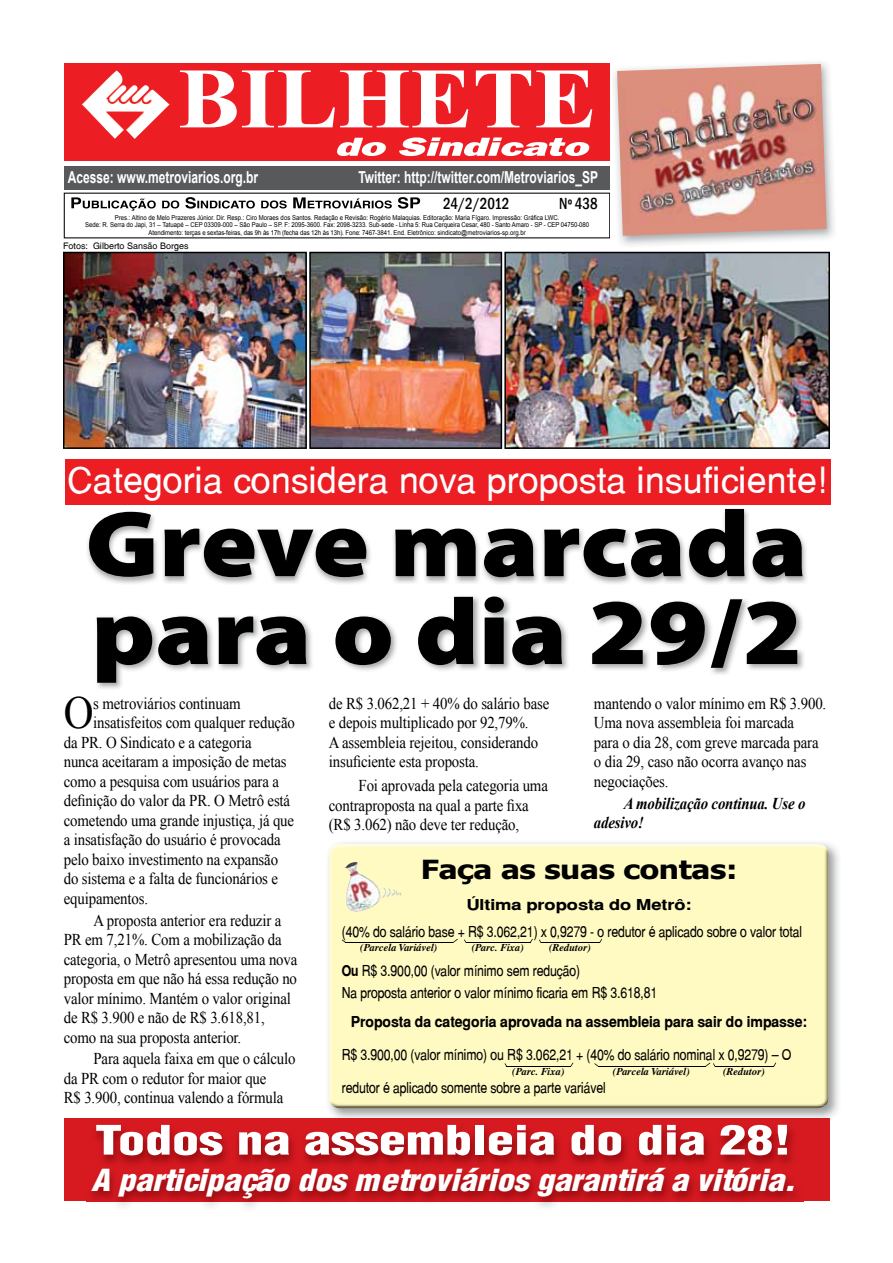
<style>
.page{position:relative;width:893px;height:1263px;background:#fff}
.page>*{position:absolute;margin:0;border:0;box-sizing:border-box;transform-origin:0 0}
.t1{font:900 94.5px "Myriad Pro";color:#000;scale:1.11 1}
.t2{font:45.9px "Times New Roman";color:#000;scale:.9 1}
.t3{font:39.6px "Switzerland Cond Black Plain";color:#fff;scale:1.36 1}
.t4{font:36px "Switzerland Narrow Plain";letter-spacing:.005em;color:#fff;scale:1.2 1}
.t5{font:italic 900 29.7px "Switzerland Cond";color:#fff;scale:1.14 1}
.t6{font:700 26.25px "Tahoma";letter-spacing:-.01em;color:#000;scale:1.2 1}
.t7{font:16.5px/19.5px "Times New Roman";letter-spacing:-.01em;color:#000;scale:.9 1}
.t8{font:700 16.5px "Arial";color:#fff;scale:.73 1}
.t9{font:italic 700 16.5px/19.5px "Times New Roman";letter-spacing:-.01em;color:#000;scale:.9 1}
.t10{font:500 condensed 16.5px "Franklin Gothic";color:#000;scale:.9 1}
.t11{font:15px/22.2px "Switzerland Narrow Plain";letter-spacing:-.01em;color:#000}
.t12{font:700 15px "Switzerland Narrow";letter-spacing:-.01em;color:#000;scale:1.15 1}
.t13{font:700 15px "Switzerland Narrow";letter-spacing:-.01em;color:#000;scale:1.5 1}
.t14{font:italic 700 10.5px "Times";color:#000}
.t15{font:9px "Switzerland Plain";color:#000}
.t16{font:6.75px/7.5px "Arial";color:#000;text-align:center;scale:.89 1}
.s1{font-family:"Switzerland Narrow";font-weight:700}
</style>
<div class="page">
<div style="left:64px;top:1118px;width:765px;height:83px;background:#d71920"></div>
<svg style="left:64px;top:193px;width:546px;height:45px"></svg>
<div style="left:64px;top:63px;width:546px;height:97px;background:#ed1d24"></div>
<svg style="left:337px;top:137px;width:252px;height:19px"></svg>
<svg style="left:180px;top:70px;width:412px;height:57px"></svg>
<div style="left:64px;top:166px;width:546px;height:23px;background:#58595b"></div>
<img style="left:614px;top:62px;width:220px;height:184px">
<img style="left:617px;top:64px;width:210px;height:172px">
<img style="left:82px;top:70px;width:87px;height:69px">
<img style="left:87px;top:509px;width:720px;height:75px">
<div style="left:65px;top:459px;width:765px;height:46px;background:#ed1d24"></div>
<img style="left:86px;top:1127px;width:718px;height:81px">
<img style="left:96px;top:596px;width:708px;height:93px">
<img style="left:309px;top:252px;width:193px;height:197px">
<img style="left:504px;top:252px;width:326px;height:197px">
<img style="left:63px;top:252px;width:244px;height:197px">
<img style="left:328px;top:842px;width:511px;height:279px">
<img style="left:328px;top:1118px;width:501px;height:3px">
<img style="left:333px;top:844px;width:492px;height:3px">
<img style="left:332px;top:1105px;width:494px;height:3px">
<div style="left:330px;top:847px;width:498px;height:258px;background:#fffac2"></div>
<svg style="left:453px;top:939px;width:5px;height:4px"></svg>
<hr style="left:345px;top:942px;width:108px;height:1px;background:#000">
<svg style="left:342px;top:939px;width:4px;height:4px"></svg>
<svg style="left:530px;top:939px;width:3px;height:4px"></svg>
<hr style="left:466px;top:942px;width:64px;height:1px;background:#000">
<hr style="left:541px;top:942px;width:59px;height:1px;background:#000">
<svg style="left:570px;top:1062px;width:3px;height:5px"></svg>
<hr style="left:507px;top:1066px;width:64px;height:1px;background:#000">
<svg style="left:504px;top:1063px;width:3px;height:4px"></svg>
<hr style="left:598px;top:1066px;width:108px;height:1px;background:#000">
<svg style="left:594px;top:1063px;width:5px;height:4px"></svg>
<svg style="left:773px;top:1062px;width:3px;height:5px"></svg>
<hr style="left:715px;top:1066px;width:59px;height:1px;background:#000">
<svg style="left:705px;top:1062px;width:10px;height:5px"></svg>
<img style="left:342px;top:862px;width:59px;height:53px">
<p class="t8" style="left:68px;top:166px;width:262px">Acesse: www.metroviarios.org.br</p>
<p class="t8" style="left:358px;top:166px;width:330px">Twitter: http://twitter.com/Metroviarios_SP</p>
<p class="t16" style="left:85px;top:214px;width:568px">Pres.: Altino de Melo Prazeres Júnior. Dir. Resp.: Ciro Moraes dos Santos. Redação e Revisão: Rogério Malaquias. Editoração: Maria Fígaro. Impressão: Gráfica LWC.<br>Sede: R. Serra do Japi, 31 – Tatuapé – CEP 03309-000 – São Paulo – SP. F: 2095-3600. Fax: 2098-3233. Sub-sede - Linha 5: Rua Cerqueira Cesar, 480 - Santo Amaro - SP - CEP 04750-080<br>Atendimento: terças e sextas-feiras, das 9h às 17h (fecha das 12h às 13h). Fone: 7467-3841. End. Eletrônico: sindicato@metroviarios-sp.org.br</p>
<p class="t10" style="left:443px;top:192px;width:75px">24/2/2012</p>
<p class="t10" style="left:559px;top:192px;width:44px">Nº 438</p>
<p class="t15" style="left:63px;top:240px;width:127px">Fotos: Gilberto Sansão Borges</p>
<h3 class="t4" style="left:67px;top:458px;width:634px">Categoria considera nova proposta insuficiente!</h3>
<h1 class="t1" style="left:86px;top:491px;width:652px">Greve marcada</h1>
<h1 class="t1" style="left:91px;top:578px;width:642px">para o dia 29/2</h1>
<h2 class="t2" style="left:64px;top:682px;width:35px">O</h2>
<p class="t7" style="left:93px;top:693px;width:165px">s metroviários continuam</p>
<p class="t7" style="left:93px;top:713px;width:226px">insatisfeitos com qualquer redução</p>
<p class="t7" style="left:64px;top:732px;width:210px">da PR. O Sindicato e a categoria</p>
<p class="t7" style="left:64px;top:752px;width:249px">nunca aceitaram a imposição de metas</p>
<p class="t7" style="left:64px;top:771px;width:241px">como a pesquisa com usuários para a</p>
<p class="t7" style="left:64px;top:791px;width:253px">definição do valor da PR. O Metrô está</p>
<p class="t7" style="left:64px;top:810px;width:258px">cometendo uma grande injustiça, já que</p>
<p class="t7" style="left:64px;top:830px;width:243px">a insatisfação do usuário é provocada</p>
<p class="t7" style="left:64px;top:849px;width:240px">pelo baixo investimento na expansão</p>
<p class="t7" style="left:64px;top:869px;width:240px">do sistema e a falta de funcionários e</p>
<p class="t7" style="left:64px;top:888px;width:95px">equipamentos.</p>
<p class="t7" style="left:64px;top:910px;width:261px;text-indent:30px">A proposta anterior era reduzir a PR em 7,21%. Com a mobilização da categoria, o Metrô apresentou uma nova proposta em que não há essa redução no valor mínimo. Mantém o valor original de R$ 3.900 e não de R$ 3.618,81, como na sua proposta anterior.</p>
<p class="t7" style="left:64px;top:1049px;width:259px;text-indent:30px">Para aquela faixa em que o cálculo da PR com o redutor for maior que<br>R$ 3.900, continua valendo a fórmula</p>
<p class="t7" style="left:329px;top:693px;width:247px">de R$ 3.062,21 + 40% do salário base e depois multiplicado por 92,79%.<br>A assembleia rejeitou, considerando insuficiente esta proposta.</p>
<p class="t7" style="left:329px;top:776px;width:245px;text-indent:30px">Foi aprovada pela categoria uma contraproposta na qual a parte fixa (R$ 3.062) não deve ter redução,</p>
<p class="t7" style="left:594px;top:693px;width:260px">mantendo o valor mínimo em R$ 3.900.<br>Uma nova assembleia foi marcada<br>para o dia 28, com greve marcada para o dia 29, caso não ocorra avanço nas negociações.</p>
<p class="t9" style="left:594px;top:793px;width:237px;text-indent:30px">A mobilização continua. Use o adesivo!</p>
<h3 class="t6" style="left:421px;top:851px;width:265px">Faça as suas contas:</h3>
<p class="t13" style="left:466px;top:896px;width:152px">Última proposta do Metrô:</p>
<p class="t11" style="left:342px;top:920px;width:462px">(40% do salário base + R$ 3.062,21) x 0,9279 - o redutor é aplicado sobre o valor total</p>
<p class="t11" style="left:342px;top:959px;width:317px"><span class="s1">Ou</span> R$ 3.900,00 (valor mínimo sem redução)<br>Na proposta anterior o valor mínimo ficaria em R$ 3.618,81</p>
<p class="t12" style="left:351px;top:1013px;width:398px">Proposta da categoria aprovada na assembleia para sair do impasse:</p>
<p class="t11" style="left:342px;top:1043px;width:451px">R$ 3.900,00 (valor mínimo) ou R$ 3.062,21 + (40% do salário nominal x 0,9279) – O</p>
<p class="t11" style="left:342px;top:1076px;width:266px">redutor é aplicado somente sobre a parte variável</p>
<p class="t14" style="left:360px;top:941px;width:79px">(Parcela Variável)</p>
<p class="t14" style="left:472px;top:941px;width:54px">(Parc. Fixa)</p>
<p class="t14" style="left:549px;top:941px;width:44px">(Redutor)</p>
<p class="t14" style="left:512px;top:1065px;width:54px">(Parc. Fixa)</p>
<p class="t14" style="left:613px;top:1065px;width:79px">(Parcela Variável)</p>
<p class="t14" style="left:723px;top:1065px;width:44px">(Redutor)</p>
<h3 class="t3" style="left:95px;top:1115px;width:513px">Todos na assembleia do dia 28!</h3>
<h3 class="t5" style="left:91px;top:1161px;width:619px">A participação dos metroviários garantirá a vitória.</h3>
</div>
